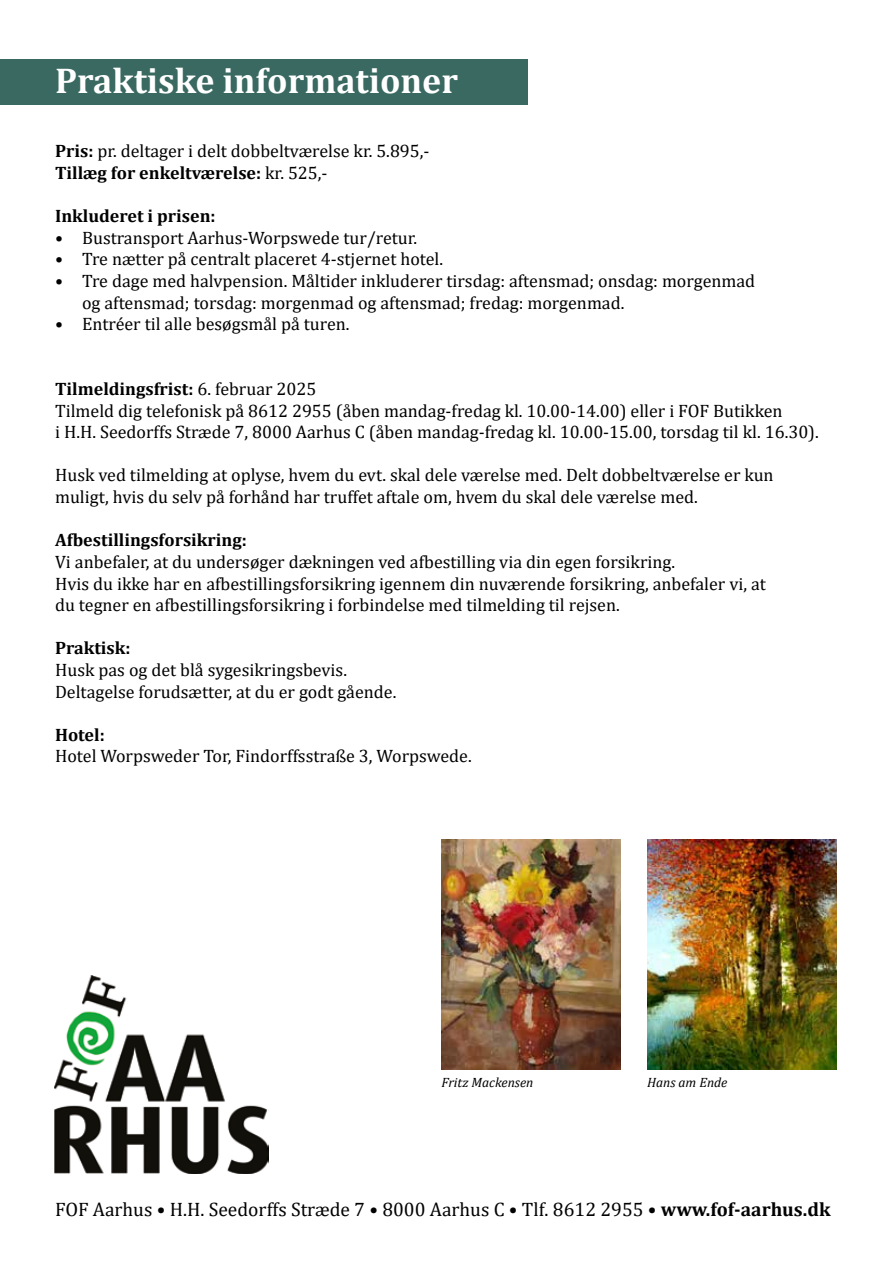
<style>
.page{position:relative;width:893px;height:1263px;background:#fff}
.page>*{position:absolute;margin:0;border:0;box-sizing:border-box;transform-origin:0 0}
.t1{font:700 36px "Cambria";color:#fff}
.t2{font:19.5px "Cambria";color:#020203}
.t3{font:18px/21.6px "Cambria";color:#000}
.t4{font:700 18px "Cambria";color:#000}
.t5{font:italic 13.5px "Cambria";color:#000}
.s1{font-weight:700}
</style>
<div class="page">
<div style="left:0;top:59px;width:527px;height:46px;background:#396961"></div>
<img style="left:54px;top:975px;width:215px;height:198px">
<img style="left:441px;top:840px;width:180px;height:229px">
<img style="left:647px;top:840px;width:190px;height:229px">
<h1 class="t1" style="left:55px;top:55px;width:404px">Praktiske informationer</h1>
<p class="t3" style="left:55px;top:140px;width:376px"><span class="s1">Pris:</span> pr. deltager i delt dobbeltværelse kr. 5.895,-<br><span class="s1">Tillæg for enkeltværelse:</span> kr. 525,-</p>
<p class="t4" style="left:55px;top:203px;width:162px">Inkluderet i prisen:</p>
<p class="t3" style="left:55px;top:227px;width:364px">• Bustransport Aarhus-Worpswede tur/retur.</p>
<p class="t3" style="left:55px;top:248px;width:390px">• Tre nætter på centralt placeret 4-stjernet hotel.</p>
<p class="t3" style="left:82px;top:270px;width:675px;text-indent:-27px">• Tre dage med halvpension. Måltider inkluderer tirsdag: aftensmad; onsdag: morgenmad og aftensmad; torsdag: morgenmad og aftensmad; fredag: morgenmad.</p>
<p class="t3" style="left:55px;top:313px;width:296px">• Entréer til alle besøgsmål på turen.</p>
<p class="t3" style="left:55px;top:378px;width:765px"><span class="s1">Tilmeldingsfrist:</span> 6. februar 2025<br>Tilmeld dig telefonisk på 8612 2955 (åben mandag-fredag kl. 10.00-14.00) eller i FOF Butikken<br>i H.H. Seedorffs Stræde 7, 8000 Aarhus C (åben mandag-fredag kl. 10.00-15.00, torsdag til kl. 16.30).</p>
<p class="t3" style="left:55px;top:464px;width:720px">Husk ved tilmelding at oplyse, hvem du evt. skal dele værelse med. Delt dobbeltværelse er kun muligt, hvis du selv på forhånd har truffet aftale om, hvem du skal dele værelse med.</p>
<p class="t4" style="left:55px;top:527px;width:193px">Afbestillingsforsikring:</p>
<p class="t3" style="left:55px;top:551px;width:712px">Vi anbefaler, at du undersøger dækningen ved afbestilling via din egen forsikring.<br>Hvis du ikke har en afbestillingsforsikring igennem din nuværende forsikring, anbefaler vi, at du tegner en afbestillingsforsikring i forbindelse med tilmelding til rejsen.</p>
<p class="t4" style="left:55px;top:635px;width:77px">Praktisk:</p>
<p class="t3" style="left:55px;top:659px;width:343px">Husk pas og det blå sygesikringsbevis.<br>Deltagelse forudsætter, at du er godt gående.</p>
<p class="t4" style="left:55px;top:722px;width:51px">Hotel:</p>
<p class="t3" style="left:55px;top:745px;width:418px">Hotel Worpsweder Tor, Findorffsstraße 3, Worpswede.</p>
<p class="t5" style="left:441px;top:1073px;width:94px">Fritz Mackensen</p>
<p class="t5" style="left:647px;top:1073px;width:82px">Hans am Ende</p>
<p class="t2" style="left:55px;top:1197px;width:777px">FOF Aarhus • H.H. Seedorffs Stræde 7 • 8000 Aarhus C • Tlf. 8612 2955 • <span class="s1">www.fof-aarhus.dk</span></p>
</div>
